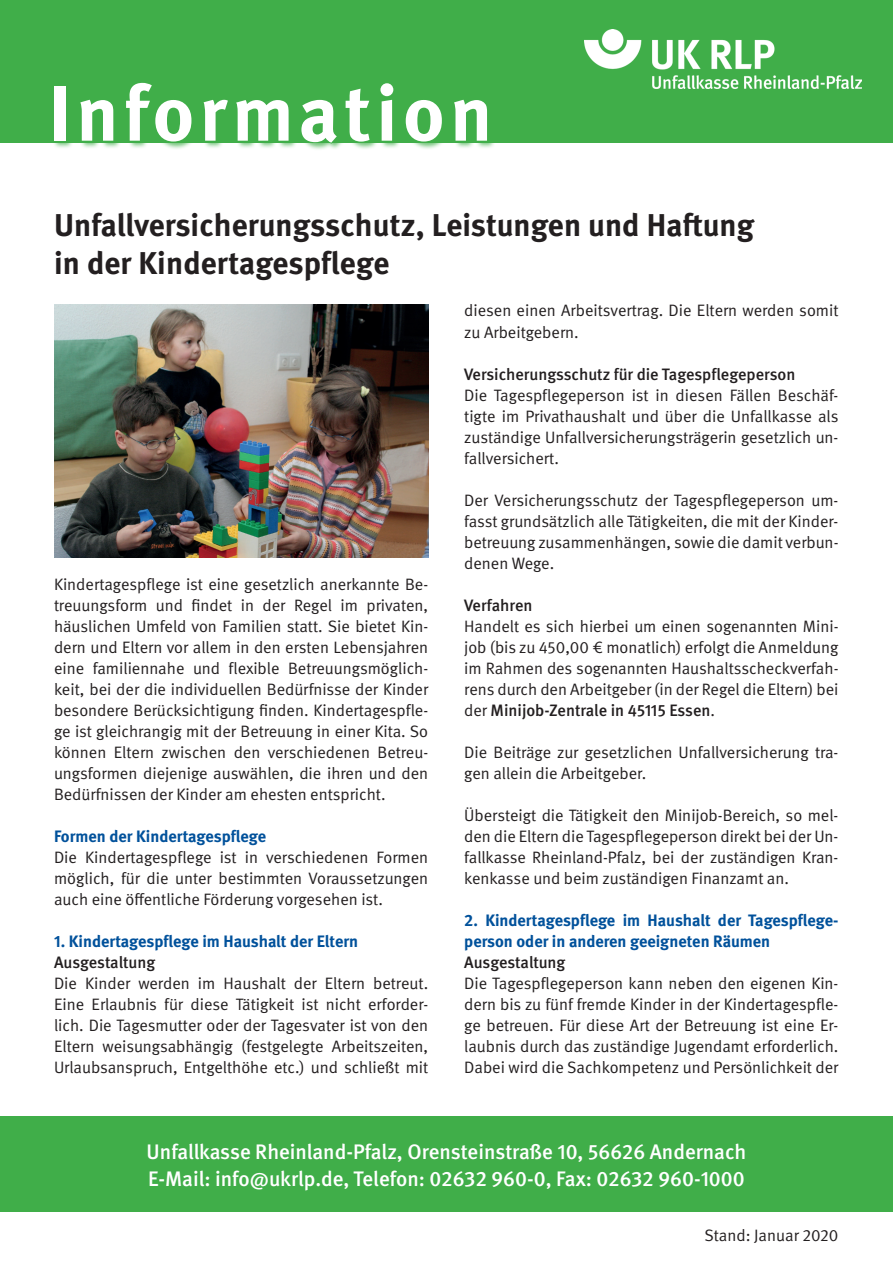
<style>
.page{position:relative;width:893px;height:1263px;background:#fff}
.page>*{position:absolute;margin:0;border:0;box-sizing:border-box;transform-origin:0 0}
.t1{font:700 78px "DGUV Meta";letter-spacing:.07em;color:#fff}
.t2{font:700 31.5px/37.8px "DGUV Meta";letter-spacing:.005em;color:#231f20}
.t3{font:500 21px/27px "DGUV Meta";color:#fff}
.t4{font:16.5px/21px "DGUV Meta";color:#231f20;text-align:justify}
.t5{font:700 16.5px/21px "DGUV Meta";color:#01519b}
.t6{font:500 16.5px "DGUV Meta";color:#231f20}
.s1{font-weight:500}
</style>
<div class="page">
<div style="left:0;top:1116px;width:893px;height:96px;background:#40ae49"></div>
<img style="left:54px;top:304px;width:374px;height:253px">
<div style="left:0;top:0;width:893px;height:142px;background:#40ae49"></div>
<div style="left:52px;top:81px;width:444px;height:70px;background:#40ae49;opacity:.75"></div>
<svg style="left:78px;top:98px;width:37px;height:44px"></svg>
<svg style="left:125px;top:81px;width:68px;height:62px"></svg>
<svg style="left:202px;top:98px;width:88px;height:44px"></svg>
<svg style="left:300px;top:87px;width:71px;height:57px"></svg>
<svg style="left:379px;top:82px;width:16px;height:60px"></svg>
<svg style="left:404px;top:98px;width:39px;height:45px"></svg>
<svg style="left:452px;top:98px;width:36px;height:44px"></svg>
<img style="left:585px;top:30px;width:276px;height:59px">
<h1 class="t1" style="left:49px;top:67px;width:445px">Information</h1>
<h2 class="t2" style="left:54px;top:207px;width:702px">Unfallversicherungsschutz, Leistungen und Haftung in der Kindertagespflege</h2>
<p class="t4" style="left:464px;top:301px;width:376px">diesen einen Arbeitsvertrag. Die Eltern werden somit zu Arbeitgebern.</p>
<p class="t6" style="left:464px;top:364px;width:333px">Versicherungsschutz für die Tagespflegeperson</p>
<p class="t4" style="left:464px;top:385px;width:376px">Die Tagespflegeperson ist in diesen Fällen Beschäf&shy;tigte im Privathaushalt und über die Unfallkasse als zuständige Unfallversicherungsträgerin gesetzlich un&shy;fallversichert.</p>
<p class="t4" style="left:464px;top:490px;width:376px">Der Versicherungsschutz der Tagespflegeperson um&shy;fasst grundsätzlich alle Tätigkeiten, die mit der Kinder&shy;betreuung zusammenhängen, sowie die damit verbun&shy;denen Wege.</p>
<p class="t6" style="left:464px;top:595px;width:70px">Verfahren</p>
<p class="t4" style="left:464px;top:616px;width:376px">Handelt es sich hierbei um einen sogenannten Mini&shy;job (bis zu 450,00 € monatlich) erfolgt die Anmeldung im Rahmen des sogenannten Haushaltsscheckverfah&shy;rens durch den Arbeitgeber (in der Regel die Eltern) bei der <span class="s1">Minijob-Zentrale in 45115 Essen</span>.</p>
<p class="t4" style="left:464px;top:742px;width:376px">Die Beiträge zur gesetzlichen Unfallversicherung tra&shy;gen allein die Arbeitgeber.</p>
<p class="t4" style="left:464px;top:805px;width:376px">Übersteigt die Tätigkeit den Minijob-Bereich, so mel&shy;den die Eltern die Tagespflegeperson direkt bei der Un&shy;fallkasse Rheinland-Pfalz, bei der zuständigen Kran&shy;kenkasse und beim zuständigen Finanzamt an.</p>
<p class="t5" style="left:464px;top:910px;width:376px">2. Kindertagespflege im Haushalt der Tagespflege&shy;person oder in anderen geeigneten Räumen</p>
<p class="t6" style="left:464px;top:952px;width:103px">Ausgestaltung</p>
<p class="t4" style="left:464px;top:973px;width:376px">Die Tagespflegeperson kann neben den eigenen Kin&shy;dern bis zu fünf fremde Kinder in der Kindertagespfle&shy;ge betreuen. Für diese Art der Betreuung ist eine Er&shy;laubnis durch das zuständige Jugendamt erforderlich.<br>Dabei wird die Sachkompetenz und Persönlichkeit der</p>
<p class="t4" style="left:54px;top:574px;width:376px">Kindertagespflege ist eine gesetzlich anerkannte Be&shy;treuungsform und findet in der Regel im privaten, häuslichen Umfeld von Familien statt. Sie bietet Kin&shy;dern und Eltern vor allem in den ersten Lebensjahren eine familiennahe und flexible Betreuungsmöglich&shy;keit, bei der die individuellen Bedürfnisse der Kinder besondere Berücksichtigung finden. Kindertagespfle&shy;ge ist gleichrangig mit der Betreuung in einer Kita. So können Eltern zwischen den verschiedenen Betreu&shy;ungsformen diejenige auswählen, die ihren und den Bedürfnissen der Kinder am ehesten entspricht.</p>
<p class="t5" style="left:54px;top:826px;width:214px">Formen der Kindertagespflege</p>
<p class="t4" style="left:54px;top:847px;width:376px">Die Kindertagespflege ist in verschiedenen Formen möglich, für die unter bestimmten Voraussetzungen auch eine öffentliche Förderung vorgesehen ist.</p>
<p class="t5" style="left:54px;top:931px;width:306px">1. Kindertagespflege im Haushalt der Eltern</p>
<p class="t6" style="left:54px;top:952px;width:103px">Ausgestaltung</p>
<p class="t4" style="left:54px;top:973px;width:376px">Die Kinder werden im Haushalt der Eltern betreut.<br>Eine Erlaubnis für diese Tätigkeit ist nicht erforder&shy;lich. Die Tagesmutter oder der Tagesvater ist von den Eltern weisungsabhängig (festgelegte Arbeitszeiten, Urlaubsanspruch, Entgelthöhe etc.) und schließt mit</p>
<p class="t3" style="left:147px;top:1138px;width:601px">Unfallkasse Rheinland-Pfalz, Orensteinstraße 10, 56626 Andernach<br>E-Mail: info@ukrlp.de, Telefon: 02632 960-0, Fax: 02632 960-1000</p>
<p class="t4" style="left:705px;top:1226px;width:135px">Stand: Januar 2020</p>
</div>
